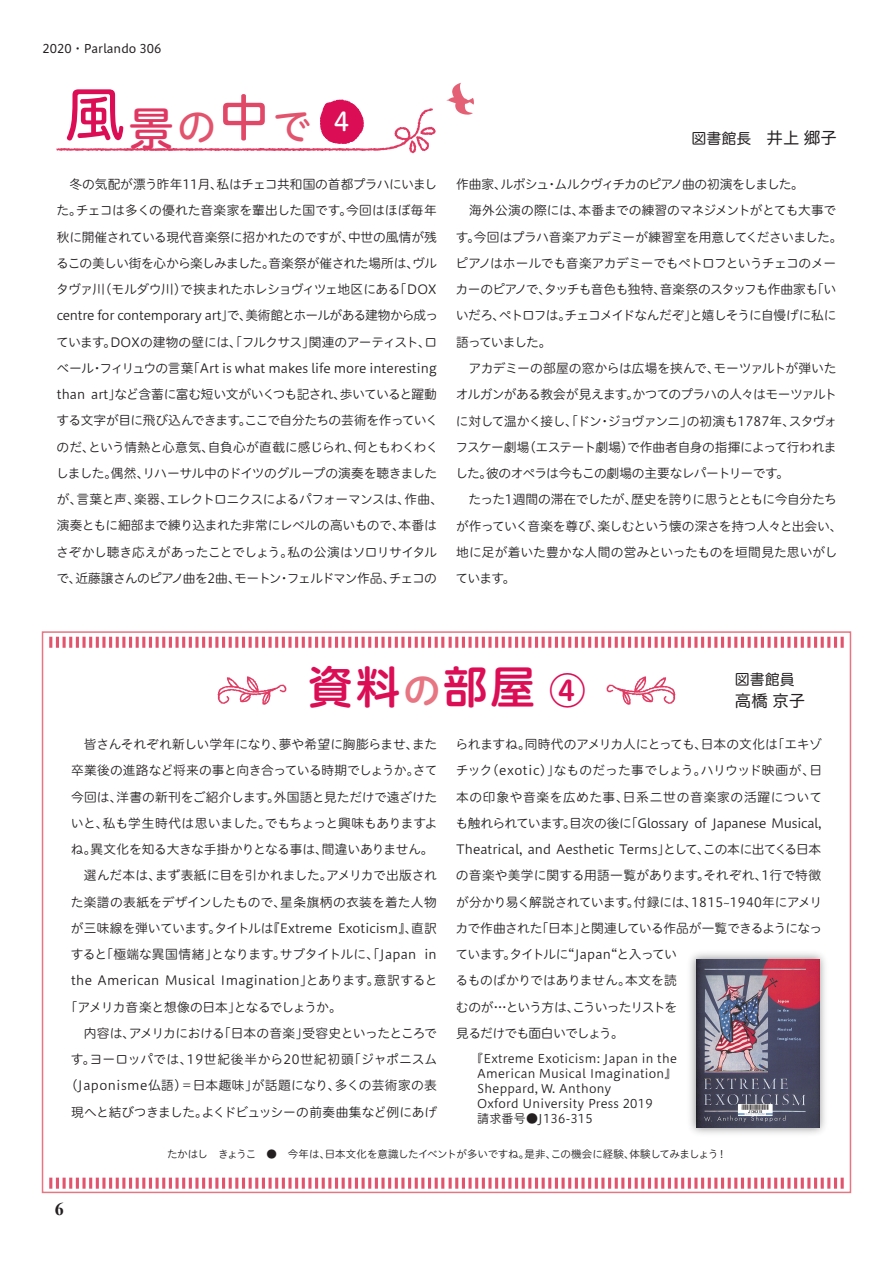
<style>
.page{position:relative;width:893px;height:1263px;background:#fff}
.page>*{position:absolute;margin:0;border:0;box-sizing:border-box;transform-origin:0 0}
.t1{font:45px "Hiragino UD Sans R Std N W6";color:#db0e55}
.t2{font:39px "Hiragino UD Sans R Std N W5";color:#e2546d}
.t3{font:25.5px "Hiragino UD Sans R Std N W5";color:#fff}
.t4{font:700 18px "Times New Roman";color:#231f20}
.t5{font:16.5px "Hiragino UD Sans R Std N W4";color:#231f20}
.t6{font:15px "Hiragino UD Sans R Std N W4";color:#231f20}
.t7{font:12.75px/26.2px "Hiragino UD Sans R Std N W3";letter-spacing:-.02em;color:#231f20}
.t8{font:12.75px/26.2px "Hiragino UD Sans R Std N W3";letter-spacing:-.04em;color:#231f20}
.t9{font:12.75px "Hiragino UD Sans R Std N W3";color:#231f20}
.t10{font:12.75px "Hiragino UD Sans R Std N W3";letter-spacing:.02em;color:#231f20}
.t11{font:12.75px "Hiragino UD Sans R Std N W3";letter-spacing:.035em;color:#231f20}
.t12{font:12.75px "Hiragino UD Sans R Std N W3";letter-spacing:.03em;color:#231f20}
.t13{font:12.75px "Hiragino UD Sans R Std N W3";letter-spacing:.01em;color:#231f20}
.t14{font:12.75px "Hiragino UD Sans R Std N W3";letter-spacing:-.05em;color:#231f20}
.t15{font:12px/15px "Hiragino UD Sans R Std N W3";letter-spacing:.02em;color:#231f20}
.t16{font:12px "Hiragino UD Sans R Std N W4";color:#231f20}
.t17{font:10.5px "Hiragino UD Sans R Std N W3";letter-spacing:-.025em;color:#231f20}
.s1{font-size:59.1px;color:#db0e55}
.s2{font-size:46.35px;color:#df3761}
.s3{font-size:51px;color:#e14767}
.s4{font-size:16.5px}
.s5{font-size:37.5px;color:#e77582}
.s6{font-size:36px}
</style>
<div class="page">
<svg style="left:218px;top:676px;width:68px;height:29px"></svg>
<svg style="left:606px;top:676px;width:69px;height:29px"></svg>
<svg style="left:56px;top:99px;width:380px;height:55px"></svg>
<svg style="left:446px;top:83px;width:28px;height:32px"></svg>
<svg style="left:49px;top:637px;width:795px;height:11px"></svg>
<svg style="left:49px;top:1177px;width:795px;height:12px"></svg>
<img style="left:690px;top:953px;width:135px;height:181px">
<img style="left:696px;top:959px;width:123px;height:169px">
<p class="t16" style="left:43px;top:40px;width:120px">2020・Parlando 306</p>
<p class="t2" style="left:65px;top:97px;width:248px"><span class="s1">風</span><span class="s2">景</span>の<span class="s3">中</span>で</p>
<p class="t3" style="left:334px;top:102px;width:17px">4</p>
<p class="t6" style="left:692px;top:127px;width:147px">図書館長　<span class="s4">井上 郷子</span></p>
<p class="t7" style="left:56px;top:171px;width:389px">　冬の気配が漂う昨年11月、私はチェコ共和国の首都プラハにいました。チェコは多くの優れた音楽家を輩出した国です。今回はほぼ毎年秋に開催されている現代音楽祭に招かれたのですが、中世の風情が残るこの美しい街を心から楽しみました。音楽祭が催された場所は、ヴルタヴァ川(モルダウ川)で挟まれたホレショヴィツェ地区にある「DOX centre for contemporary art」で、美術館とホールがある建物から成っています。DOXの建物の壁には、「フルクサス」関連のアーティスト、ロベール・フィリュウの言葉「Art is what makes life more interesting than art」など含蓄に富む短い文がいくつも記され、歩いていると躍動する文字が目に飛び込んできます。ここで自分たちの芸術を作っていくのだ、という情熱と心意気、自負心が直截に感じられ、何ともわくわくしました。偶然、リハーサル中のドイツのグループの演奏を聴きましたが、言葉と声、楽器、エレクトロニクスによるパフォーマンスは、作曲、演奏ともに細部まで練り込まれた非常にレベルの高いもので、本番はさぞかし聴き応えがあったことでしょう。私の公演はソロリサイタルで、近藤譲さんのピアノ曲を2曲、モートン・フェルドマン作品、チェコの</p>
<p class="t8" style="left:455px;top:171px;width:389px">作曲家、ルボシュ・ムルクヴィチカのピアノ曲の初演をしました。<br>　海外公演の際には、本番までの練習のマネジメントがとても大事です。今回はプラハ音楽アカデミーが練習室を用意してくださいました。ピアノはホールでも音楽アカデミーでもペトロフというチェコのメーカーのピアノで、タッチも音色も独特、音楽祭のスタッフも作曲家も「いいだろ、ペトロフは。チェコメイドなんだぞ」と嬉しそうに自慢げに私に語っていました。<br>　アカデミーの部屋の窓からは広場を挟んで、モーツァルトが弾いたオルガンがある教会が見えます。かつてのプラハの人々はモーツァルトに対して温かく接し、「ドン・ジョヴァンニ」の初演も1787年、スタヴォフスケー劇場(エステート劇場)で作曲者自身の指揮によって行われました。彼のオペラは今もこの劇場の主要なレパートリーです。<br>　たった1週間の滞在でしたが、歴史を誇りに思うとともに今自分たちが作っていく音楽を尊び、楽しむという懐の深さを持つ人々と出会い、地に足が着いた豊かな人間の営みといったものを垣間見た思いがしています。</p>
<p class="t1" style="left:308px;top:652px;width:279px">資料<span class="s5">の</span>部屋 <span class="s6">④</span></p>
<p class="t6" style="left:735px;top:668px;width:61px">図書館員</p>
<p class="t5" style="left:735px;top:688px;width:72px">高橋 京子</p>
<p class="t7" style="left:84px;top:730px;width:355px">皆さんそれぞれ新しい学年になり、夢や希望に胸膨らませ、また</p>
<p class="t7" style="left:71px;top:757px;width:368px">卒業後の進路など将来の事と向き合っている時期でしょうか。さて</p>
<p class="t7" style="left:71px;top:783px;width:367px">今回は、洋書の新刊をご紹介します。外国語と見ただけで遠ざけた</p>
<p class="t7" style="left:71px;top:809px;width:368px">いと、私も学生時代は思いました。でもちょっと興味もありますよ</p>
<p class="t7" style="left:71px;top:835px;width:364px">ね。異文化を知る大きな手掛かりとなる事は、間違いありません。</p>
<p class="t7" style="left:84px;top:862px;width:355px">選んだ本は、まず表紙に目を引かれました。アメリカで出版され</p>
<p class="t13" style="left:71px;top:892px;width:367px">た楽譜の表紙をデザインしたもので、星条旗柄の衣装を着た人物</p>
<p class="t9" style="left:71px;top:918px;width:367px">が三味線を弾いています。タイトルは『Extreme Exoticism』、直訳</p>
<p class="t9" style="left:71px;top:945px;width:367px">すると「極端な異国情緒」となります。サブタイトルに、「Japan in</p>
<p class="t10" style="left:71px;top:971px;width:368px">the American Musical Imagination」とあります。意訳すると</p>
<p class="t14" style="left:65px;top:997px;width:279px">「アメリカ音楽と想像の日本」となるでしょうか。</p>
<p class="t8" style="left:84px;top:1019px;width:355px">内容は、アメリカにおける「日本の音楽」受容史といったところで</p>
<p class="t12" style="left:71px;top:1050px;width:368px">す。ヨーロッパでは、19世紀後半から20世紀初頭「ジャポニスム</p>
<p class="t11" style="left:65px;top:1076px;width:374px">（Japonisme仏語）＝日本趣味」が話題になり、多くの芸術家の表</p>
<p class="t7" style="left:71px;top:1098px;width:368px">現へと結びつきました。よくドビュッシーの前奏曲集など例にあげ</p>
<p class="t7" style="left:455px;top:730px;width:368px">られますね。同時代のアメリカ人にとっても、日本の文化は「エキゾチック（exotic）」なものだった事でしょう。ハリウッド映画が、日本の印象や音楽を広めた事、日系二世の音楽家の活躍についても触れられています。目次の後に「Glossary of Japanese Musical, Theatrical, and Aesthetic Terms」として、この本に出てくる日本の音楽や美学に関する用語一覧があります。それぞれ、1行で特徴が分かり易く解説されています。付録には、1815~1940年にアメリカで作曲された「日本」と関連している作品が一覧できるようになっています。タイトルに“Japan“と入ってい<br>るものばかりではありません。本文を読<br>むのが…という方は、こういったリストを<br>見るだけでも面白いでしょう。</p>
<p class="t15" style="left:477px;top:1051px;width:201px;text-indent:-6px">『Extreme Exoticism: Japan in the<br>American Musical Imagination』<br>Sheppard, W. Anthony　<br>Oxford University Press 2019<br>請求番号●J136-315</p>
<p class="t4" style="left:55px;top:1196px;width:10px">6</p>
<p class="t17" style="left:167px;top:1146px;width:561px">たかはし　きょうこ　●　今年は、日本文化を意識したイベントが多いですね。是非、この機会に経験、体験してみましょう！</p>
</div>
